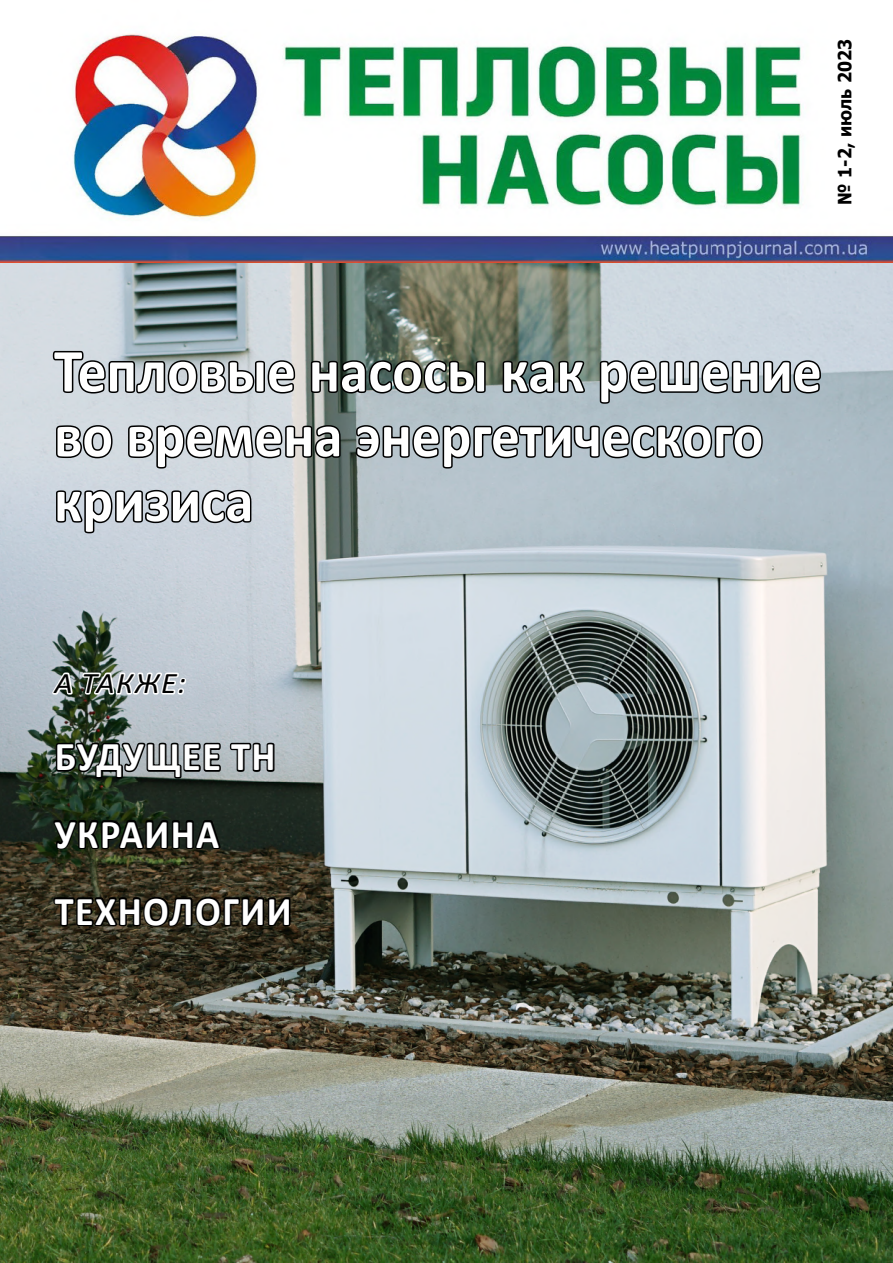
<style>
.page{position:relative;width:893px;height:1263px;background:#fff}
.page>*{position:absolute;margin:0;border:0;box-sizing:border-box;transform-origin:0 0}
.t1{font:700 61.5px/64.8px "Calibri";color:#fff;scale:.93 1}
.t2{font:700 41.1px/77.2px "Calibri";letter-spacing:.04em;color:#fff;scale:.93 1}
.t3{font:italic 30px "Calibri";letter-spacing:.04em;color:#000;scale:1.06 1}
.t4{font:700 18.3px "Tahoma";letter-spacing:.01em;color:#000;scale:.94 1}
</style>
<div class="page">
<img style="left:0;top:262px;width:893px;height:1001px">
<img style="left:0;top:33px;width:893px;height:229px">
<div style="left:839px;top:32px;width:13px;height:173px;background:#fff"></div>
<svg style="left:51px;top:348px;width:772px;height:189px;background:#959fa4"></svg>
<svg style="left:51px;top:623px;width:226px;height:158px;background:#919a9c"></svg>
<svg style="left:51px;top:803px;width:172px;height:55px;background:#192114"></svg>
<svg style="left:51px;top:894px;width:242px;height:35px;background:#211d13"></svg>
<p class="t4" style="left:832px;top:205px;width:178px;rotate:-90deg">№ 1-2, июль 2023</p>
<p class="t1" style="left:54px;top:338px;width:827px">Тепловые насосы как решение во времена энергетического кризиса</p>
<p class="t3" style="left:55px;top:662px;width:125px">А ТАКЖЕ:</p>
<p class="t2" style="left:55px;top:717px;width:256px">БУДУЩЕЕ ТН<br>УКРАИНА<br>ТЕХНОЛОГИИ</p>
</div>
